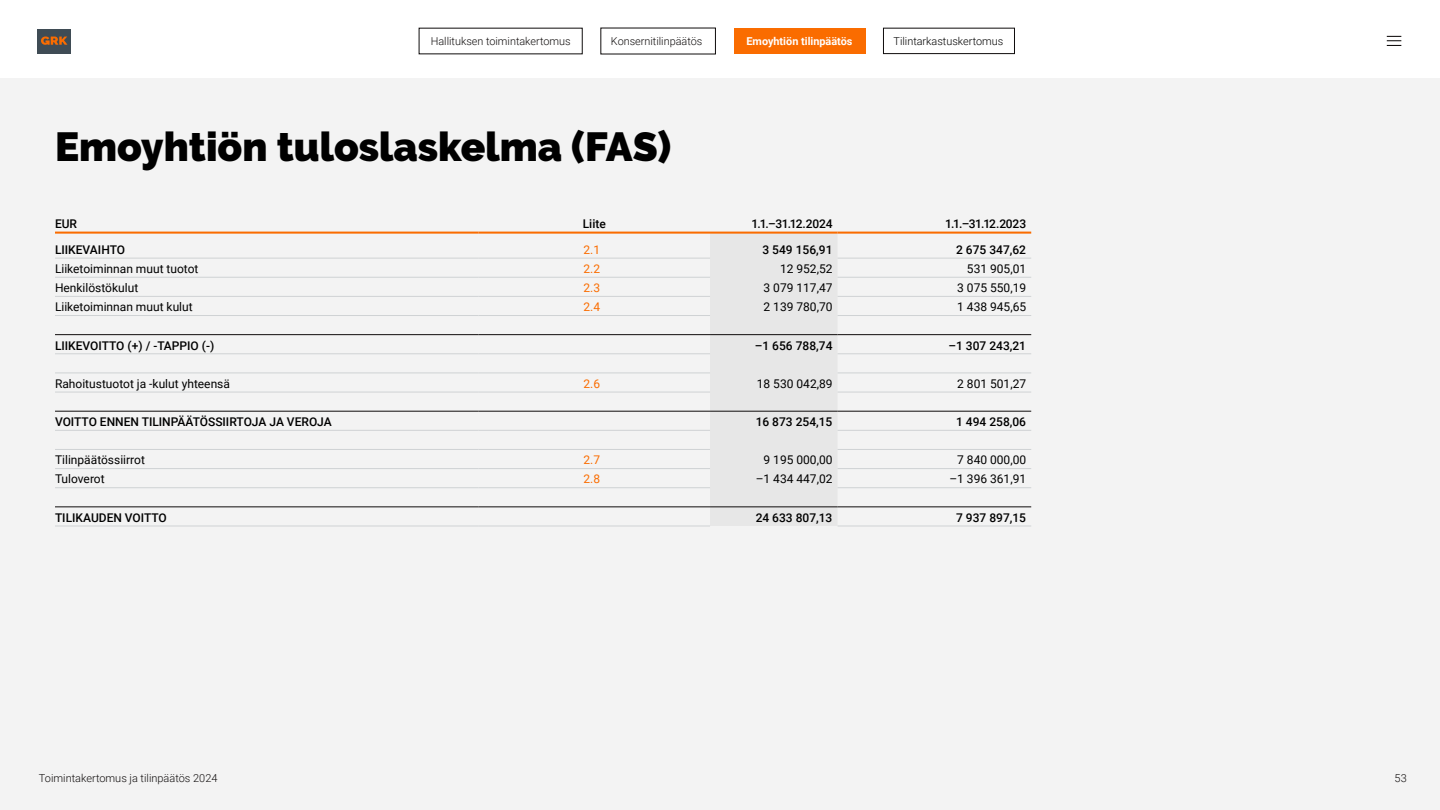
<style>
.page{position:relative;width:1440px;height:810px;background:#fff}
.page>*{position:absolute;margin:0;border:0;box-sizing:border-box;transform-origin:0 0}
.H1_otsikot_Black_54_54{font:900 40.5px "Raleway";color:#000}
.table_right{font:12px "Roboto";color:#000}
.table_left{font:12px "Roboto";color:#000}
.table_left-2{font:500 12px "Roboto";color:#000}
.table_right-2{font:500 12px "Roboto";color:#000}
.header_right{font:500 12px "Roboto";letter-spacing:-.02em;color:#000}
.header_left{font:500 12px "Roboto";color:#000}
.table_note{font:11.93px "Roboto";color:#fa6c00}
.t1{font:300 10.95px "Roboto";color:#0f0c0c}
.t2{font:300 10.88px "Roboto";color:#0f0c0c}
.t3{font:300 10.88px "Roboto";color:#000}
.t4{font:700 10.88px "Roboto";color:#fff}
</style>
<div class="page">
<div style="left:0;top:79px;width:1440px;height:731px;background:#f3f3f3"></div>
<div style="left:37px;top:29px;width:34px;height:25px;background:#3f4c55"></div>
<svg style="left:41px;top:36px;width:26px;height:9px"></svg>
<svg style="left:1387px;top:36px;width:14px;height:10px"></svg>
<div style="left:734px;top:28px;width:131px;height:26px;background:#fa6c00"></div>
<div style="left:883px;top:28px;width:132px;height:26px;border:1px solid #0f0c0c"></div>
<div style="left:710px;top:234px;width:128px;height:292px;background:#e7e7e7"></div>
<hr style="left:710px;top:232px;width:128px;height:2px;background:#fa6c00">
<hr style="left:55px;top:232px;width:424px;height:2px;background:#fa6c00">
<hr style="left:55px;top:507px;width:424px;height:1px;background:#0f0c0c">
<hr style="left:479px;top:507px;width:231px;height:1px;background:#0f0c0c">
<hr style="left:55px;top:526px;width:424px;height:1px;background:#cfd2d4">
<hr style="left:479px;top:526px;width:231px;height:1px;background:#cfd2d4">
<hr style="left:479px;top:232px;width:231px;height:2px;background:#fa6c00">
<hr style="left:55px;top:296px;width:424px;height:1px;background:#cfd2d4">
<hr style="left:55px;top:315px;width:424px;height:1px;background:#cfd2d4">
<hr style="left:55px;top:354px;width:424px;height:1px;background:#cfd2d4">
<hr style="left:479px;top:354px;width:231px;height:1px;background:#cfd2d4">
<hr style="left:55px;top:334px;width:424px;height:1px;background:#0f0c0c">
<hr style="left:479px;top:334px;width:231px;height:1px;background:#0f0c0c">
<hr style="left:479px;top:296px;width:231px;height:1px;background:#cfd2d4">
<hr style="left:479px;top:315px;width:231px;height:1px;background:#cfd2d4">
<hr style="left:55px;top:430px;width:424px;height:1px;background:#cfd2d4">
<hr style="left:479px;top:430px;width:231px;height:1px;background:#cfd2d4">
<hr style="left:55px;top:411px;width:424px;height:1px;background:#0f0c0c">
<hr style="left:479px;top:411px;width:231px;height:1px;background:#0f0c0c">
<hr style="left:838px;top:232px;width:193px;height:2px;background:#fa6c00">
<hr style="left:710px;top:334px;width:128px;height:1px;background:#0f0c0c">
<hr style="left:838px;top:296px;width:193px;height:1px;background:#cfd2d4">
<hr style="left:838px;top:315px;width:193px;height:1px;background:#cfd2d4">
<hr style="left:838px;top:354px;width:193px;height:1px;background:#cfd2d4">
<hr style="left:838px;top:334px;width:193px;height:1px;background:#0f0c0c">
<hr style="left:55px;top:373px;width:424px;height:1px;background:#cfd2d4">
<hr style="left:55px;top:392px;width:424px;height:1px;background:#cfd2d4">
<hr style="left:710px;top:411px;width:128px;height:1px;background:#0f0c0c">
<hr style="left:479px;top:373px;width:231px;height:1px;background:#cfd2d4">
<hr style="left:479px;top:392px;width:231px;height:1px;background:#cfd2d4">
<hr style="left:838px;top:430px;width:193px;height:1px;background:#cfd2d4">
<hr style="left:838px;top:411px;width:193px;height:1px;background:#0f0c0c">
<hr style="left:710px;top:507px;width:128px;height:1px;background:#0f0c0c">
<hr style="left:55px;top:258px;width:424px;height:1px;background:#cfd2d4">
<hr style="left:838px;top:373px;width:193px;height:1px;background:#cfd2d4">
<hr style="left:838px;top:392px;width:193px;height:1px;background:#cfd2d4">
<hr style="left:838px;top:526px;width:193px;height:1px;background:#cfd2d4">
<hr style="left:838px;top:507px;width:193px;height:1px;background:#0f0c0c">
<hr style="left:479px;top:258px;width:231px;height:1px;background:#cfd2d4">
<hr style="left:838px;top:258px;width:193px;height:1px;background:#cfd2d4">
<hr style="left:55px;top:468px;width:424px;height:1px;background:#cfd2d4">
<hr style="left:479px;top:468px;width:231px;height:1px;background:#cfd2d4">
<hr style="left:55px;top:488px;width:424px;height:1px;background:#cfd2d4">
<hr style="left:479px;top:488px;width:231px;height:1px;background:#cfd2d4">
<hr style="left:838px;top:468px;width:193px;height:1px;background:#cfd2d4">
<hr style="left:838px;top:488px;width:193px;height:1px;background:#cfd2d4">
<hr style="left:55px;top:277px;width:424px;height:1px;background:#cfd2d4">
<hr style="left:479px;top:277px;width:231px;height:1px;background:#cfd2d4">
<hr style="left:838px;top:277px;width:193px;height:1px;background:#cfd2d4">
<hr style="left:55px;top:449px;width:424px;height:1px;background:#cfd2d4">
<hr style="left:479px;top:449px;width:231px;height:1px;background:#cfd2d4">
<hr style="left:838px;top:449px;width:193px;height:1px;background:#cfd2d4">
<p class="t2" style="left:431px;top:34px;width:141px">Hallituksen toimintakertomus</p>
<p class="t2" style="left:611px;top:34px;width:93px">Konsernitilinpäätös</p>
<p class="t4" style="left:747px;top:34px;width:108px">Emoyhtiön tilinpäätös</p>
<p class="t3" style="left:894px;top:33px;width:111px">Tilintarkastuskertomus</p>
<p class="H1_otsikot_Black_54_54" style="left:55px;top:124px;width:618px">Emoyhtiön tuloslaskelma (FAS)</p>
<p class="header_left" style="left:55px;top:216px;width:24px">EUR</p>
<p class="header_left" style="left:583px;top:216px;width:25px">Liite</p>
<p class="header_right" style="left:752px;top:216px;width:82px">1.1.–31.12.2024</p>
<p class="header_right" style="left:945px;top:216px;width:83px">1.1.–31.12.2023</p>
<p class="table_left-2" style="left:55px;top:241px;width:72px">LIIKEVAIHTO</p>
<p class="table_note" style="left:584px;top:241px;width:18px">2.1</p>
<p class="table_right-2" style="left:763px;top:241px;width:71px">3 549 156,91</p>
<p class="table_right-2" style="left:956px;top:241px;width:71px">2 675 347,62</p>
<p class="table_left" style="left:55px;top:260px;width:145px">Liiketoiminnan muut tuotot</p>
<p class="table_note" style="left:584px;top:260px;width:18px">2.2</p>
<p class="table_right" style="left:780px;top:260px;width:54px">12 952,52</p>
<p class="table_right" style="left:967px;top:260px;width:61px">531 905,01</p>
<p class="table_left" style="left:55px;top:279px;width:85px">Henkilöstökulut</p>
<p class="table_note" style="left:584px;top:280px;width:18px">2.3</p>
<p class="table_right" style="left:764px;top:279px;width:70px">3 079 117,47</p>
<p class="table_right" style="left:957px;top:279px;width:70px">3 075 550,19</p>
<p class="table_left" style="left:55px;top:299px;width:139px">Liiketoiminnan muut kulut</p>
<p class="table_note" style="left:584px;top:299px;width:18px">2.4</p>
<p class="table_right" style="left:764px;top:299px;width:70px">2 139 780,70</p>
<p class="table_right" style="left:957px;top:299px;width:70px">1 438 945,65</p>
<p class="table_left-2" style="left:55px;top:337px;width:161px">LIIKEVOITTO (+) / -TAPPIO (-)</p>
<p class="table_right-2" style="left:755px;top:337px;width:79px">–1 656 788,74</p>
<p class="table_right-2" style="left:948px;top:337px;width:79px">–1 307 243,21</p>
<p class="table_left" style="left:55px;top:375px;width:177px">Rahoitustuotot ja -kulut yhteensä</p>
<p class="table_note" style="left:584px;top:375px;width:18px">2.6</p>
<p class="table_right" style="left:757px;top:375px;width:77px">18 530 042,89</p>
<p class="table_right" style="left:957px;top:375px;width:70px">2 801 501,27</p>
<p class="table_left-2" style="left:55px;top:413px;width:278px">VOITTO ENNEN TILINPÄÄTÖSSIIRTOJA JA VEROJA</p>
<p class="table_right-2" style="left:756px;top:413px;width:78px">16 873 254,15</p>
<p class="table_right-2" style="left:956px;top:413px;width:71px">1 494 258,06</p>
<p class="table_left" style="left:55px;top:452px;width:91px">Tilinpäätössiirrot</p>
<p class="table_note" style="left:584px;top:452px;width:18px">2.7</p>
<p class="table_right" style="left:764px;top:452px;width:70px">9 195 000,00</p>
<p class="table_right" style="left:957px;top:452px;width:70px">7 840 000,00</p>
<p class="table_left" style="left:55px;top:471px;width:51px">Tuloverot</p>
<p class="table_note" style="left:584px;top:471px;width:18px">2.8</p>
<p class="table_right" style="left:756px;top:471px;width:78px">–1 434 447,02</p>
<p class="table_right" style="left:949px;top:471px;width:78px">–1 396 361,91</p>
<p class="table_left-2" style="left:55px;top:509px;width:113px">TILIKAUDEN VOITTO</p>
<p class="table_right-2" style="left:756px;top:509px;width:78px">24 633 807,13</p>
<p class="table_right-2" style="left:956px;top:509px;width:71px">7 937 897,15</p>
<p class="t1" style="left:39px;top:770px;width:180px">Toimintakertomus ja tilinpäätös 2024</p>
<p class="t1" style="left:1395px;top:770px;width:14px">53</p>
</div>
